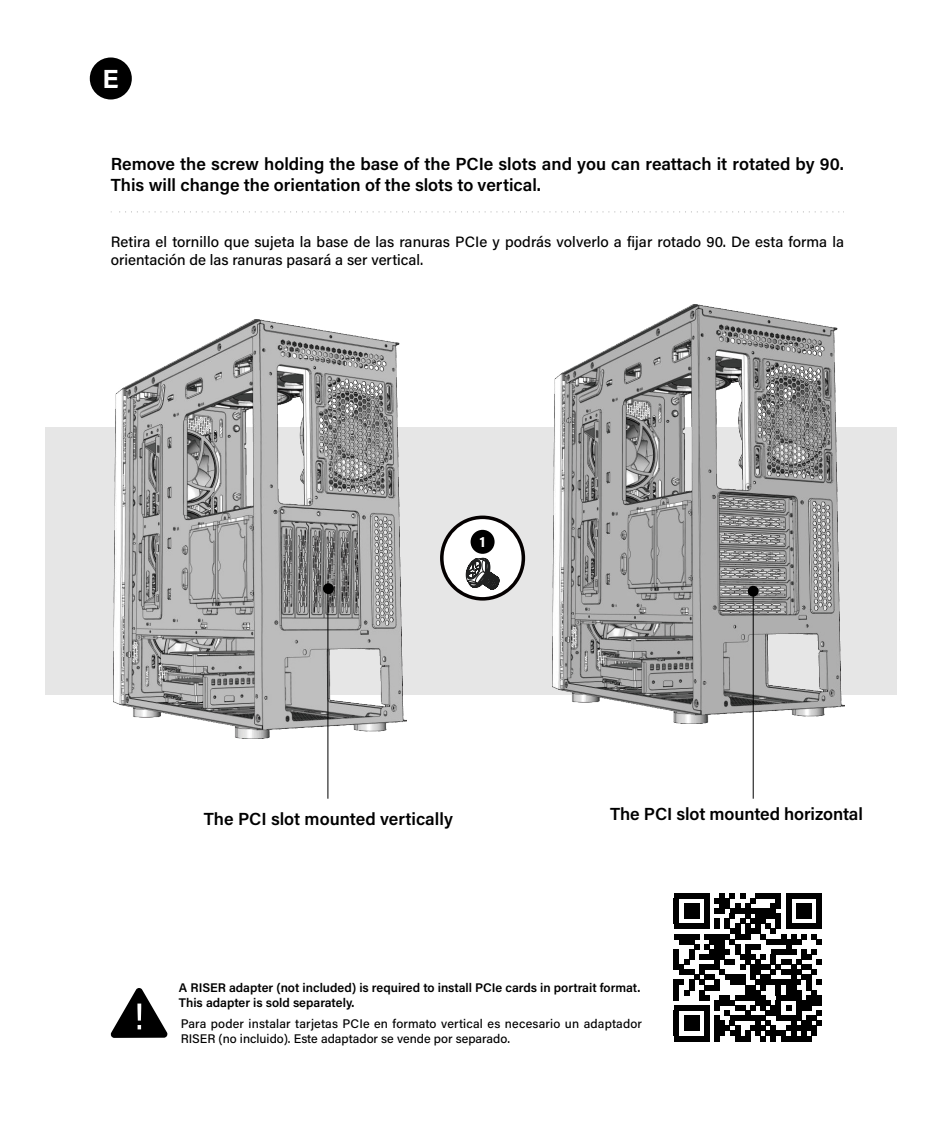
<style>
.page{position:relative;width:942px;height:1148px;background:#fff}
.page>*{position:absolute;margin:0;border:0;box-sizing:border-box;transform-origin:0 0}
.t1{font:700 26.25px "Acumin Pro";color:#fff}
.t2{font:600 17.5px/21px "Acumin Pro";color:#000}
.t3{font:500 15px/18px "Acumin Pro";color:#000}
.t4{font:700 15px "Acumin Pro";color:#fff}
.t5{font:500 12.5px/15px "Acumin Pro";letter-spacing:.005em;color:#000}
.t6{font:600 12.5px/15px "Acumin Pro";color:#000}
</style>
<div class="page">
<div style="left:45px;top:427px;width:851px;height:268px;background:#e6e6e6"></div>
<div style="left:90px;top:58px;width:42px;height:42px;background:#000;border-radius:50%"></div>
<img style="left:114px;top:320px;width:292px;height:418px">
<img style="left:552px;top:305px;width:292px;height:418px">
<div style="left:747px;top:586px;width:11px;height:11px;background:#000;border-radius:50%"></div>
<hr style="left:752px;top:591px;width:1px;height:208px;background:#000">
<hr style="left:327px;top:591px;width:1px;height:208px;background:#000">
<div style="left:323px;top:583px;width:11px;height:11px;background:#000;border-radius:50%"></div>
<svg style="left:119px;top:211px;width:725px;height:1px"></svg>
<svg style="left:110px;top:988px;width:58px;height:50px"></svg>
<svg style="left:440px;top:516px;width:85px;height:85px"></svg>
<svg style="left:673px;top:893px;width:148px;height:148px"></svg>
<div style="left:781px;top:1036px;width:30px;height:5px;background:#000"></div>
<h1 class="t1" style="left:102px;top:60px;width:18px">E</h1>
<p class="t2" style="left:111px;top:153px;width:734px">Remove the screw holding the base of the PCIe slots and you can reattach it rotated by 90.<br>This will change the orientation of the slots to vertical.</p>
<p class="t3" style="left:111px;top:232px;width:734px">Retira el tornillo que sujeta la base de las ranuras PCIe y podrás volverlo a fijar rotado 90. De esta forma la orientación de las ranuras pasará a ser vertical.</p>
<p class="t4" style="left:479px;top:531px;width:7px">1</p>
<p class="t2" style="left:204px;top:808px;width:251px">The PCI slot mounted vertically</p>
<p class="t2" style="left:610px;top:803px;width:254px">The PCI slot mounted horizontal</p>
<p class="t6" style="left:179px;top:979px;width:463px">A RISER adapter (not included) is required to install PCIe cards in portrait format.<br>This adapter is sold separately.</p>
<p class="t5" style="left:181px;top:1015px;width:463px">Para poder instalar tarjetas PCIe en formato vertical es necesario un adaptador<br>RISER (no incluido). Este adaptador se vende por separado.</p>
</div>
